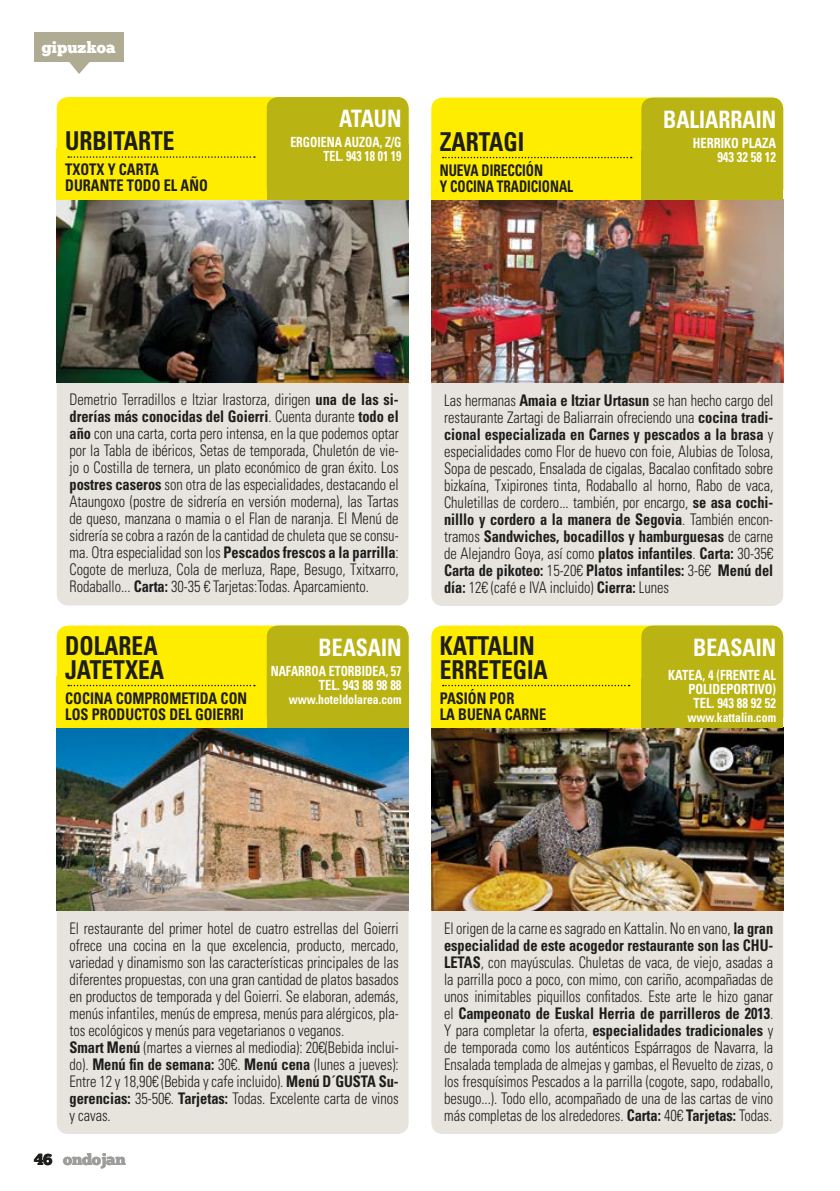
<style>
.page{position:relative;width:840px;height:1191px;background:#fff}
.page>*{position:absolute;margin:0;border:0;box-sizing:border-box;transform-origin:0 0}
.t1{font:700 condensed 26px/24px "Univers";color:#1d1d1b;scale:.9 1}
.t2{font:700 condensed 24px "Univers";color:#fff;scale:.9 1}
.t3{font:300 condensed 16px/17px "Univers";letter-spacing:-.005em;color:#1d1d1b;text-align:justify;scale:.9 1}
.t4{font:700 condensed 16px/16px "Univers";color:#1d1d1b;scale:.9 1}
.t5{font:700 condensed 16px/16px "Univers";color:#1d1d1b;scale:.84 1}
.t6{font:16px "Chunk Five Ex";color:#fff}
.t7{font:16px "Chunk Five Ex";letter-spacing:-.02em;color:#9d9d9c}
.t8{font:16px "Chunk Five Ex";color:#1d1d1b}
.t9{font:700 condensed 14px/14px "Univers";color:#fff;text-align:right;scale:.9 1}
.t10{font:700 condensed 14px/14px "Univers";color:#fff;text-align:right;scale:.85 1}
.t11{font:700 condensed 13px "Univers";color:#fff;scale:.9 1}
.s1{font-weight:700}
</style>
<div class="page">
<svg style="left:69px;top:62px;width:21px;height:12px"></svg>
<div style="left:34px;top:32px;width:90px;height:30px;background:#b0ac94"></div>
<div style="left:57px;top:199px;width:351px;height:406px;background:#e6e4dd;border-radius:11px"></div>
<img style="left:57px;top:199px;width:351px;height:183px">
<div style="left:57px;top:97px;width:351px;height:102px;background:#ffed00;border-radius:11px"></div>
<div style="left:57px;top:148px;width:209px;height:51px;background:#ffed00"></div>
<div style="left:266px;top:97px;width:142px;height:102px;background:#b9b313;border-radius:11px"></div>
<div style="left:266px;top:144px;width:142px;height:55px;background:#b9b313"></div>
<svg style="left:68px;top:156px;width:187px;height:2px"></svg>
<div style="left:431px;top:726px;width:351px;height:408px;background:#e6e4dd;border-radius:11px"></div>
<img style="left:431px;top:727px;width:351px;height:184px">
<div style="left:431px;top:625px;width:351px;height:102px;background:#ffed00;border-radius:11px"></div>
<div style="left:431px;top:682px;width:210px;height:45px;background:#ffed00"></div>
<div style="left:641px;top:625px;width:141px;height:102px;background:#b9b313;border-radius:11px"></div>
<div style="left:641px;top:679px;width:141px;height:48px;background:#b9b313"></div>
<svg style="left:442px;top:685px;width:187px;height:1px"></svg>
<div style="left:431px;top:199px;width:351px;height:407px;background:#e6e4dd;border-radius:11px"></div>
<img style="left:431px;top:200px;width:351px;height:183px">
<div style="left:431px;top:98px;width:351px;height:102px;background:#ffed00;border-radius:11px"></div>
<div style="left:431px;top:154px;width:210px;height:46px;background:#ffed00"></div>
<div style="left:641px;top:98px;width:141px;height:102px;background:#b9b313;border-radius:11px"></div>
<div style="left:641px;top:152px;width:141px;height:48px;background:#b9b313"></div>
<svg style="left:442px;top:157px;width:189px;height:1px"></svg>
<div style="left:57px;top:727px;width:351px;height:407px;background:#e6e4dd;border-radius:11px"></div>
<img style="left:57px;top:727px;width:351px;height:184px">
<div style="left:57px;top:625px;width:351px;height:102px;background:#ffed00;border-radius:11px"></div>
<div style="left:57px;top:676px;width:209px;height:51px;background:#ffed00"></div>
<div style="left:266px;top:625px;width:142px;height:102px;background:#b9b313;border-radius:11px"></div>
<div style="left:266px;top:672px;width:142px;height:55px;background:#b9b313"></div>
<svg style="left:68px;top:685px;width:187px;height:1px"></svg>
<p class="t6" style="left:42px;top:35px;width:75px">gipuzkoa</p>
<h1 class="t1" style="left:65px;top:129px;width:123px">URBITARTE</h1>
<p class="t4" style="left:65px;top:161px;width:160px">TXOTX Y CARTA<br>DURANTE TODO EL AÑO</p>
<h2 class="t2" style="left:339px;top:104px;width:71px">ATAUN</h2>
<p class="t10" style="left:290px;top:135px;width:132px">ERGOIENA AUZOA, Z/G<br>TEL. 943 18 01 19</p>
<h1 class="t1" style="left:439px;top:129px;width:95px">ZARTAGI</h1>
<p class="t5" style="left:439px;top:162px;width:160px">NUEVA DIRECCIÓN<br>Y COCINA TRADICIONAL</p>
<h2 class="t2" style="left:662px;top:104px;width:127px">BALIARRAIN</h2>
<p class="t9" style="left:692px;top:136px;width:94px">HERRIKO PLAZA<br>943 32 58 12</p>
<p class="t3" style="left:69px;top:391px;width:367px">Demetrio Terradillos e Itziar Irastorza, dirigen <span class="s1">una de las si&shy;drerías más conocidas del Goierri</span>. Cuenta durante <span class="s1">todo el año</span> con una carta, corta pero intensa, en la que podemos optar por la Tabla de ibéricos, Setas de temporada, Chuletón de vie&shy;jo o Costilla de ternera, un plato económico de gran éxito. Los <span class="s1">postres caseros</span> son otra de las especialidades, destacando el Ataungoxo (postre de sidrería en versión moderna), las Tartas de queso, manzana o mamia o el Flan de naranja. El Menú de sidrería se cobra a razón de la cantidad de chuleta que se consu&shy;ma. Otra especialidad son los <span class="s1">Pescados frescos a la parrilla</span>:<br>Cogote de merluza, Cola de merluza, Rape, Besugo, Txitxarro, Rodaballo... <span class="s1">Carta:</span> 30-35 € Tarjetas:Todas. Aparcamiento.</p>
<h1 class="t1" style="left:65px;top:633px;width:111px">DOLAREA<br>JATETXEA</h1>
<p class="t4" style="left:65px;top:690px;width:203px">COCINA COMPROMETIDA CON<br>LOS PRODUCTOS DEL GOIERRI</p>
<h2 class="t2" style="left:318px;top:632px;width:94px">BEASAIN</h2>
<p class="t10" style="left:270px;top:663px;width:155px">NAFARROA ETORBIDEA, 57<br>TEL. 943 88 98 88</p>
<p class="t11" style="left:288px;top:691px;width:127px">www.hoteldolarea.com</p>
<p class="t3" style="left:444px;top:392px;width:367px">Las hermanas <span class="s1">Amaia e Itziar Urtasun</span> se han hecho cargo del restaurante Zartagi de Baliarrain ofreciendo una <span class="s1">cocina tradi&shy;cional especializada en Carnes y pescados a la brasa</span> y especialidades como Flor de huevo con foie, Alubias de Tolosa, Sopa de pescado, Ensalada de cigalas, Bacalao confitado sobre bizkaína, Txipirones tinta, Rodaballo al horno, Rabo de vaca, Chuletillas de cordero... también, por encargo, <span class="s1">se asa cochi&shy;nilllo y cordero a la manera de Segovia</span>. También encon&shy;tramos <span class="s1">Sandwiches, bocadillos y hamburguesas</span> de carne de Alejandro Goya, así como <span class="s1">platos infantiles</span>. <span class="s1">Carta:</span> 30-35€ <span class="s1">Carta de pikoteo:</span> 15-20€ <span class="s1">Platos infantiles:</span> 3-6€ <span class="s1">Menú del día:</span> 12€ (café e IVA incluido) <span class="s1">Cierra:</span> Lunes</p>
<h1 class="t1" style="left:439px;top:633px;width:121px">KATTALIN<br>ERRETEGIA</h1>
<p class="t4" style="left:439px;top:690px;width:120px">PASIÓN POR<br>LA BUENA CARNE</p>
<h2 class="t2" style="left:692px;top:632px;width:94px">BEASAIN</h2>
<p class="t9" style="left:668px;top:667px;width:121px">KATEA, 4 (FRENTE AL<br>POLIDEPORTIVO)<br>TEL. 943 88 92 52</p>
<p class="t11" style="left:687px;top:709px;width:100px">www.kattalin.com</p>
<p class="t3" style="left:69px;top:919px;width:367px;text-align:left">El restaurante del primer hotel de cuatro estrellas del Goierri ofrece una cocina en la que excelencia, producto, mercado, variedad y dinamismo son las características principales de las diferentes propuestas, con una gran cantidad de platos basados en productos de temporada y del Goierri. Se elaboran, además, menús infantiles, menús de empresa, menús para alérgicos, pla&shy;tos ecológicos y menús para vegetarianos o veganos.<br><span class="s1">Smart Menú</span> (martes a viernes al mediodia): 20€(Bebida inclui&shy;do). <span class="s1">Menú fin de semana:</span> 30€. <span class="s1">Menú cena</span> (lunes a jueves):<br>Entre 12 y 18,90€ (Bebida y cafe incluido). <span class="s1">Menú D´GUSTA Su&shy;gerencias:</span> 35-50€. <span class="s1">Tarjetas:</span> Todas. Excelente carta de vinos y cavas.</p>
<p class="t8" style="left:34px;top:1147px;width:20px">46</p>
<p class="t7" style="left:63px;top:1147px;width:64px">ondojan</p>
<p class="t3" style="left:444px;top:919px;width:367px">El origen de la carne es sagrado en Kattalin. No en vano, <span class="s1">la gran especialidad de este acogedor restaurante son las CHU-LETAS</span>, con mayúsculas. Chuletas de vaca, de viejo, asadas a la parrilla poco a poco, con mimo, con cariño, acompañadas de unos inimitables piquillos confitados. Este arte le hizo ganar el <span class="s1">Campeonato de Euskal Herria de parrilleros de 2013</span>.<br>Y para completar la oferta, <span class="s1">especialidades tradicionales</span> y de temporada como los auténticos Espárragos de Navarra, la Ensalada templada de almejas y gambas, el Revuelto de zizas, o los fresquísimos Pescados a la parrilla (cogote, sapo, rodaballo, besugo...). Todo ello, acompañado de una de las cartas de vino más completas de los alrededores. <span class="s1">Carta:</span> 40€ <span class="s1">Tarjetas:</span> Todas.</p>
</div>
